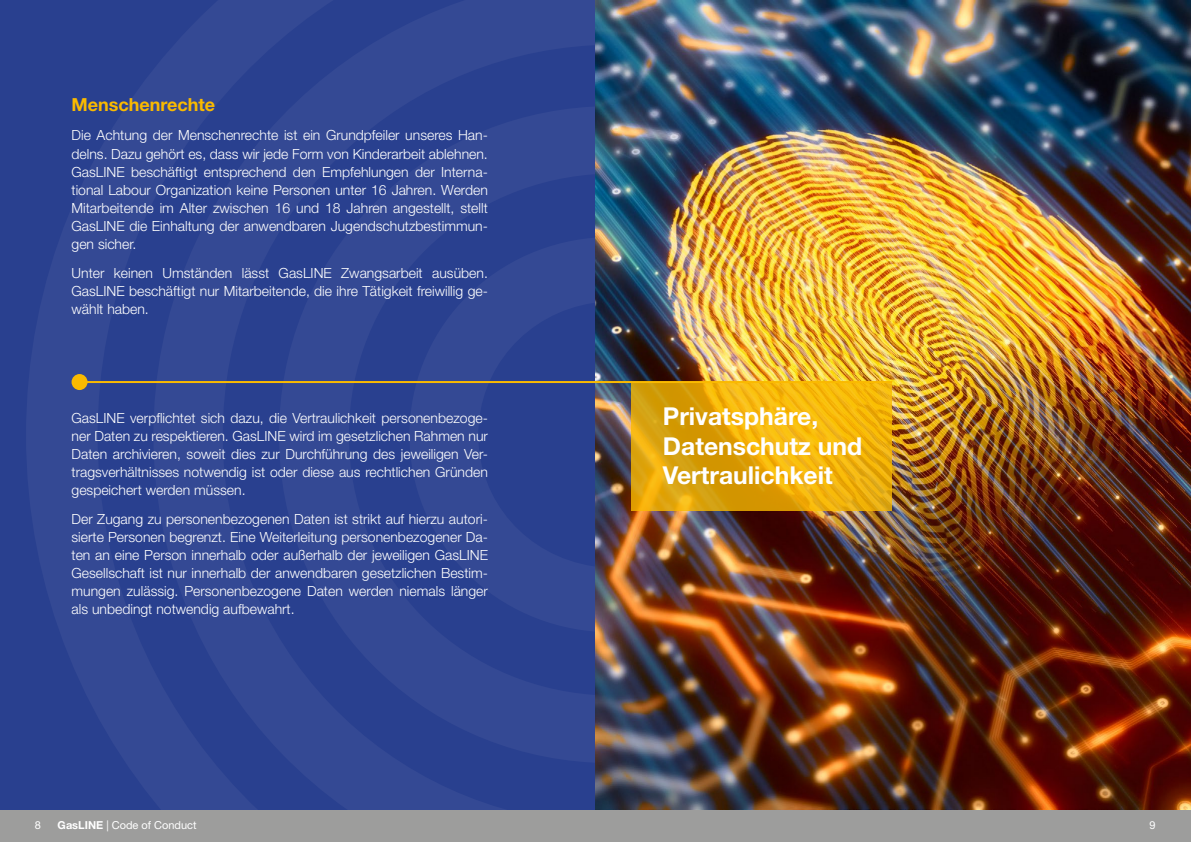
<style>
.page{position:relative;width:1191px;height:842px;background:#fff}
.page>*{position:absolute;margin:0;border:0;box-sizing:border-box;transform-origin:0 0}
.t1{font:700 24.7px/29.6px "Helvetica Neue LT Std";color:#fff}
.t2{font:700 18px "Helvetica Neue LT Std";color:#faba00}
.t3{font:300 14px/18px "Helvetica Neue LT Std";color:#fff;text-align:justify}
.t4{font:11px "Helvetica Neue LT Pro";color:#fff}
.s1{font-weight:700}
</style>
<div class="page">
<div style="left:0;top:809px;width:1191px;height:33px;background:#9d9d9c"></div>
<div style="left:0;top:0;width:595px;height:809px;background:#29408f"></div>
<svg style="left:27px;top:72px;width:126px;height:726px"></svg>
<svg style="left:153px;top:0;width:442px;height:809px;fill:#344994"></svg>
<svg style="left:279px;top:106px;width:316px;height:657px;fill:#344994"></svg>
<svg style="left:409px;top:238px;width:186px;height:394px"></svg>
<img style="left:595px;top:0;width:596px;height:809px">
<svg style="left:631px;top:383px;width:261px;height:128px;background:#e8ab0b"></svg>
<hr style="left:80px;top:381px;width:812px;height:2px;background:#faba00">
<div style="left:72px;top:374px;width:16px;height:16px;background:#faba00;border-radius:50%"></div>
<p class="t2" style="left:72px;top:93px;width:145px">Menschenrechte</p>
<p class="t3" style="left:72px;top:126px;width:418px">Die Achtung der Menschenrechte ist ein Grundpfeiler unseres Han&shy;delns. Dazu gehört es, dass wir jede Form von Kinderarbeit ablehnen.<br>GasLINE beschäftigt entsprechend den Empfehlungen der Interna&shy;tional Labour Organization keine Personen unter 16 Jahren. Werden Mitarbeitende im Alter zwischen 16 und 18 Jahren angestellt, stellt GasLINE die Einhaltung der anwendbaren Jugendschutzbestimmun&shy;gen sicher.</p>
<p class="t3" style="left:72px;top:264px;width:418px">Unter keinen Umständen lässt GasLINE Zwangsarbeit ausüben.<br>GasLINE beschäftigt nur Mitarbeitende, die ihre Tätigkeit freiwillig ge&shy;wählt haben.</p>
<p class="t3" style="left:72px;top:409px;width:418px">GasLINE verpflichtet sich dazu, die Vertraulichkeit personenbezoge&shy;ner Daten zu respektieren. GasLINE wird im gesetzlichen Rahmen nur Daten archivieren, soweit dies zur Durchführung des jeweiligen Ver&shy;tragsverhältnisses notwendig ist oder diese aus rechtlichen Gründen gespeichert werden müssen.</p>
<p class="t3" style="left:72px;top:510px;width:418px">Der Zugang zu personenbezogenen Daten ist strikt auf hierzu autori&shy;sierte Personen begrenzt. Eine Weiterleitung personenbezogener Da&shy;ten an eine Person innerhalb oder außerhalb der jeweiligen GasLINE Gesellschaft ist nur innerhalb der anwendbaren gesetzlichen Bestim&shy;mungen zulässig. Personenbezogene Daten werden niemals länger als unbedingt notwendig aufbewahrt.</p>
<h1 class="t1" style="left:663px;top:401px;width:201px">Privatsphäre,<br>Datenschutz und<br>Vertraulichkeit</h1>
<p class="t4" style="left:35px;top:819px;width:8px">8</p>
<p class="t4" style="left:58px;top:819px;width:140px"><span class="s1">GasLINE</span> | Code of Conduct</p>
<p class="t4" style="left:1149px;top:819px;width:8px">9</p>
</div>
